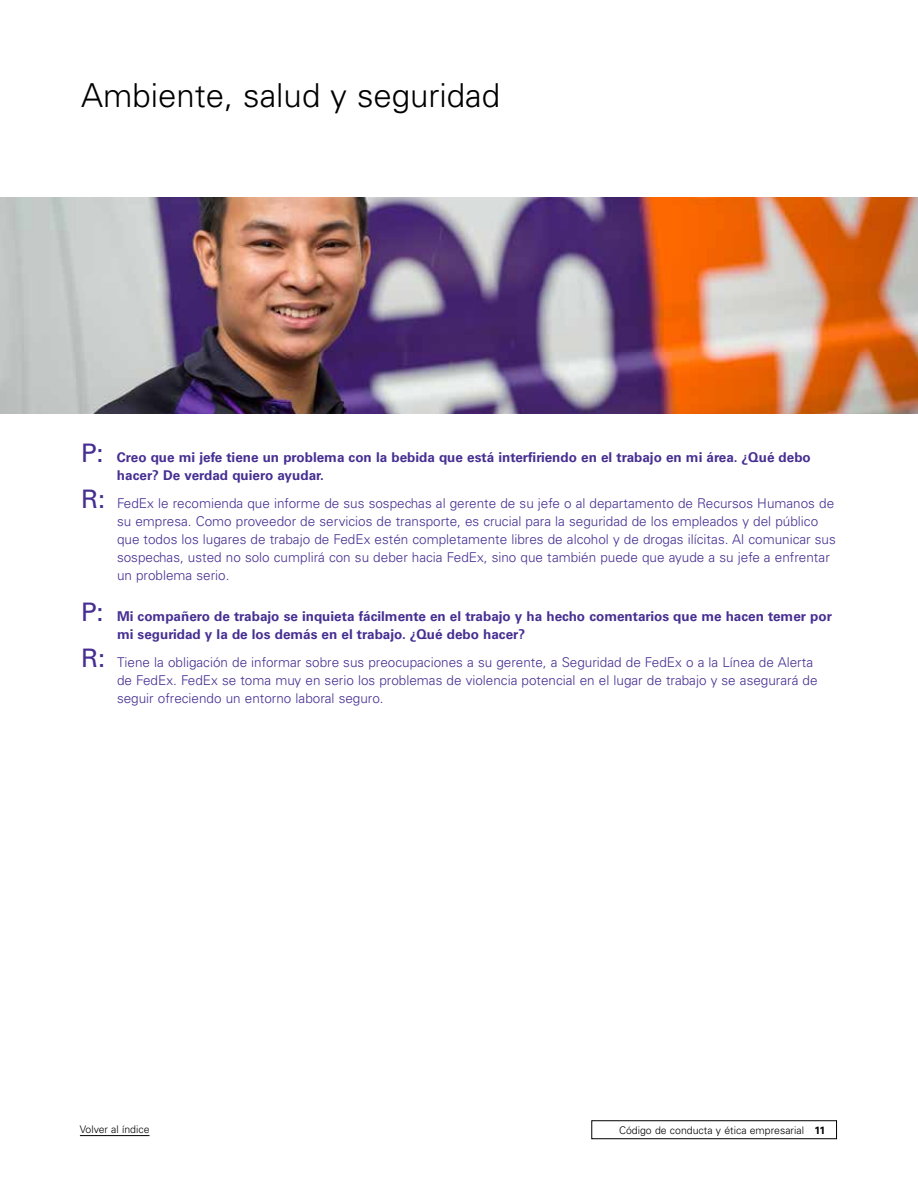
<style>
.page{position:relative;width:918px;height:1188px;background:#fff}
.page>*{position:absolute;margin:0;border:0;box-sizing:border-box;transform-origin:0 0}
.t1{font:300 33px "Univers";color:#000}
.t2{font:300 13.5px/18px "Univers";color:#472f92}
.t3{font:700 13.5px/18px "Univers";color:#472f92}
.t4{font:300 10.5px "Univers";color:#000}
.s1{font-weight:400;font-size:25.5px}
.s2{font-weight:700}
</style>
<div class="page">
<div style="left:592px;top:1121px;width:245px;height:18px;border:1px solid #000"></div>
<hr style="left:80px;top:1135px;width:70px;height:1px;background:#000">
<img style="left:0;top:198px;width:918px;height:216px">
<h1 class="t1" style="left:81px;top:76px;width:421px">Ambiente, salud y seguridad</h1>
<p class="t3" style="left:117px;top:448px;width:695px;text-indent:-36px"><span class="s1">P:</span> Creo que mi jefe tiene un problema con la bebida que está interfiriendo en el trabajo en mi área. ¿Qué debo hacer? De verdad quiero ayudar.</p>
<p class="t2" style="left:117px;top:495px;width:720px;text-indent:-36px"><span class="s1">R:</span> FedEx le recomienda que informe de sus sospechas al gerente de su jefe o al departamento de Recursos Humanos de su empresa. Como proveedor de servicios de transporte, es crucial para la seguridad de los empleados y del público que todos los lugares de trabajo de FedEx estén completamente libres de alcohol y de drogas ilícitas. Al comunicar sus sospechas, usted no solo cumplirá con su deber hacia FedEx, sino que también puede que ayude a su jefe a enfrentar un problema serio.</p>
<p class="t3" style="left:117px;top:607px;width:716px;text-indent:-36px"><span class="s1">P:</span> Mi compañero de trabajo se inquieta fácilmente en el trabajo y ha hecho comentarios que me hacen temer por mi seguridad y la de los demás en el trabajo. ¿Qué debo hacer?</p>
<p class="t2" style="left:117px;top:654px;width:702px;text-indent:-36px"><span class="s1">R:</span> Tiene la obligación de informar sobre sus preocupaciones a su gerente, a Seguridad de FedEx o a la Línea de Alerta de FedEx. FedEx se toma muy en serio los problemas de violencia potencial en el lugar de trabajo y se asegurará de seguir ofreciendo un entorno laboral seguro.</p>
<p class="t4" style="left:80px;top:1123px;width:71px">Volver al índice</p>
<p class="t4" style="left:619px;top:1124px;width:208px">Código de conducta y ética empresarial <span class="s2">11</span></p>
</div>
